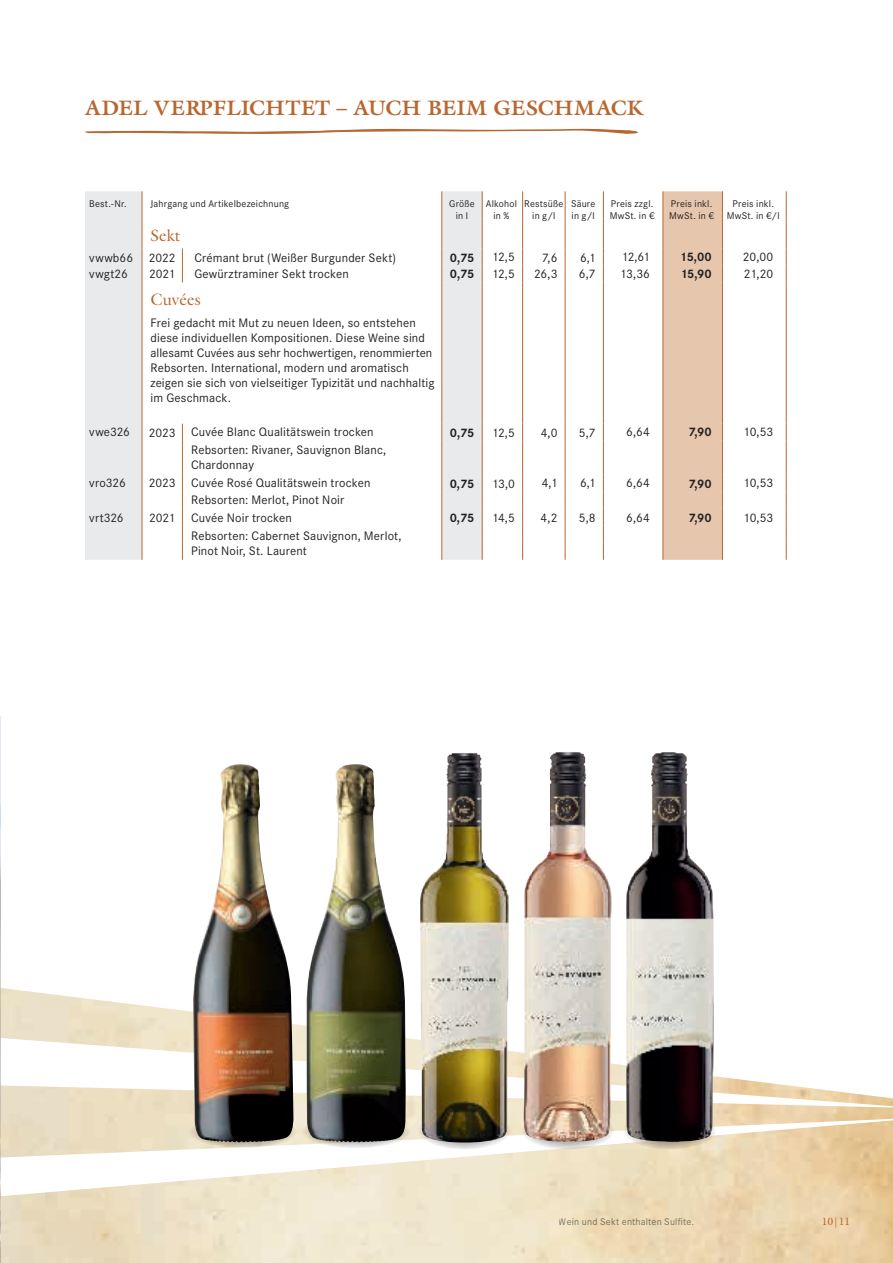
<style>
.page{position:relative;width:893px;height:1263px;background:#fff}
.page>*{position:absolute;margin:0;border:0;box-sizing:border-box;transform-origin:0 0}
.t1{font:700 21px "Galliard";color:#b96730}
.t2{font:16.5px "Galliard";color:#b96730}
.t3{font:12.75px/15px "Corporate S";letter-spacing:.01em;color:#231f20}
.t4{font:700 12.75px "Corporate S";letter-spacing:-.025em;color:#231f20}
.t5{font:10.5px "Galliard";color:#b96730}
.t6{font:10.2px/12px "Corporate S";letter-spacing:.02em;color:#231f20;text-align:center}
.t7{font:10.2px "Corporate S";letter-spacing:.02em;color:#808285}
</style>
<div class="page">
<svg style="left:85px;top:129px;width:553px;height:5px"></svg>
<svg style="left:85px;top:191px;width:397px;height:369px"></svg>
<hr style="left:142px;top:282px;width:1px;height:142px;background:#b96730">
<hr style="left:442px;top:282px;width:1px;height:142px;background:#b96730">
<hr style="left:482px;top:282px;width:1px;height:142px;background:#b96730">
<hr style="left:522px;top:282px;width:1px;height:142px;background:#b96730">
<hr style="left:565px;top:282px;width:1px;height:142px;background:#b96730">
<hr style="left:603px;top:282px;width:1px;height:142px;background:#b96730">
<svg style="left:142px;top:191px;width:1px;height:91px"></svg>
<svg style="left:142px;top:424px;width:1px;height:17px"></svg>
<hr style="left:142px;top:441px;width:1px;height:34px;background:#b96730">
<svg style="left:142px;top:475px;width:1px;height:85px"></svg>
<svg style="left:182px;top:248px;width:1px;height:34px"></svg>
<svg style="left:182px;top:424px;width:1px;height:17px"></svg>
<hr style="left:182px;top:441px;width:1px;height:34px;background:#b96730">
<svg style="left:182px;top:475px;width:1px;height:85px"></svg>
<svg style="left:442px;top:191px;width:1px;height:91px"></svg>
<svg style="left:442px;top:424px;width:1px;height:17px"></svg>
<hr style="left:442px;top:441px;width:1px;height:34px;background:#b96730">
<svg style="left:442px;top:475px;width:1px;height:85px"></svg>
<svg style="left:482px;top:191px;width:1px;height:91px"></svg>
<svg style="left:482px;top:424px;width:1px;height:17px"></svg>
<hr style="left:482px;top:441px;width:1px;height:34px;background:#b96730">
<svg style="left:482px;top:475px;width:1px;height:85px"></svg>
<svg style="left:522px;top:191px;width:1px;height:91px"></svg>
<svg style="left:522px;top:424px;width:1px;height:17px"></svg>
<hr style="left:522px;top:441px;width:1px;height:34px;background:#b96730">
<svg style="left:522px;top:475px;width:1px;height:85px"></svg>
<svg style="left:565px;top:191px;width:1px;height:91px"></svg>
<svg style="left:565px;top:424px;width:1px;height:17px"></svg>
<hr style="left:565px;top:441px;width:1px;height:34px;background:#b96730">
<svg style="left:565px;top:475px;width:1px;height:85px"></svg>
<svg style="left:603px;top:191px;width:1px;height:91px"></svg>
<svg style="left:603px;top:424px;width:1px;height:17px"></svg>
<hr style="left:603px;top:441px;width:1px;height:34px;background:#b96730">
<svg style="left:603px;top:475px;width:1px;height:85px"></svg>
<svg style="left:663px;top:191px;width:60px;height:369px;background:#e4c3a9"></svg>
<hr style="left:786px;top:282px;width:1px;height:142px;background:#b96730">
<svg style="left:786px;top:424px;width:1px;height:17px"></svg>
<hr style="left:786px;top:441px;width:1px;height:34px;background:#b96730">
<svg style="left:786px;top:475px;width:1px;height:85px"></svg>
<svg style="left:786px;top:191px;width:1px;height:91px"></svg>
<img style="left:220px;top:764px;width:42px;height:101px">
<img style="left:335px;top:764px;width:42px;height:101px">
<img style="left:0;top:716px;width:1px;height:149px">
<svg style="left:0;top:865px;width:893px;height:398px"></svg>
<svg style="left:418px;top:1112px;width:93px;height:37px"></svg>
<img style="left:420px;top:753px;width:89px;height:389px">
<svg style="left:521px;top:1112px;width:93px;height:37px"></svg>
<img style="left:523px;top:752px;width:89px;height:390px">
<svg style="left:623px;top:1112px;width:93px;height:37px"></svg>
<img style="left:626px;top:752px;width:88px;height:390px">
<h1 class="t1" style="left:85px;top:94px;width:560px">ADEL VERPFLICHTET – AUCH BEIM GESCHMACK</h1>
<p class="t6" style="left:89px;top:197px;width:39px">Best.-Nr.</p>
<p class="t6" style="left:151px;top:197px;width:140px">Jahrgang und Artikelbezeichnung</p>
<p class="t6" style="left:449px;top:197px;width:27px">Größe in l</p>
<p class="t6" style="left:486px;top:197px;width:33px">Alkohol in %</p>
<p class="t6" style="left:524px;top:197px;width:41px">Restsüße in g/l</p>
<p class="t6" style="left:571px;top:197px;width:26px;text-align:left">Säure in g/l</p>
<p class="t6" style="left:610px;top:197px;width:46px;text-align:left">Preis zzgl.<br>MwSt. in €</p>
<p class="t6" style="left:669px;top:197px;width:46px;text-align:left">Preis inkl.<br>MwSt. in €</p>
<p class="t6" style="left:727px;top:197px;width:54px">Preis inkl.<br>MwSt. in €/l</p>
<p class="t2" style="left:151px;top:225px;width:32px">Sekt</p>
<p class="t3" style="left:89px;top:250px;width:88px">vwwb66 2022</p>
<p class="t3" style="left:194px;top:250px;width:203px">Crémant brut (Weißer Burgunder Sekt)</p>
<p class="t4" style="left:450px;top:250px;width:26px">0,75</p>
<p class="t3" style="left:492px;top:250px;width:25px">12,5</p>
<p class="t3" style="left:542px;top:250px;width:17px">7,6</p>
<p class="t3" style="left:580px;top:250px;width:17px">6,1</p>
<p class="t3" style="left:621px;top:250px;width:30px">12,61</p>
<p class="t4" style="left:680px;top:250px;width:33px">15,00</p>
<p class="t3" style="left:743px;top:250px;width:32px">20,00</p>
<p class="t3" style="left:89px;top:267px;width:40px">vwgt26</p>
<p class="t3" style="left:149px;top:267px;width:28px">2021</p>
<p class="t3" style="left:194px;top:267px;width:156px">Gewürztraminer Sekt trocken</p>
<p class="t4" style="left:450px;top:267px;width:26px">0,75</p>
<p class="t3" style="left:492px;top:267px;width:25px">12,5</p>
<p class="t3" style="left:534px;top:267px;width:25px">26,3</p>
<p class="t3" style="left:579px;top:267px;width:18px">6,7</p>
<p class="t3" style="left:620px;top:267px;width:32px">13,36</p>
<p class="t4" style="left:681px;top:267px;width:33px">15,90</p>
<p class="t3" style="left:744px;top:267px;width:31px">21,20</p>
<p class="t2" style="left:151px;top:289px;width:52px">Cuvées</p>
<p class="t3" style="left:151px;top:316px;width:285px">Frei gedacht mit Mut zu neuen Ideen, so entstehen diese individuellen Kompositionen. Diese Weine sind allesamt Cuvées aus sehr hochwertigen, renommierten Rebsorten. International, modern und aromatisch zeigen sie sich von vielseitiger Typizität und nachhaltig im Geschmack.</p>
<p class="t3" style="left:89px;top:425px;width:42px">vwe326</p>
<p class="t3" style="left:149px;top:425px;width:226px">2023 Cuvée Blanc Qualitätswein trocken</p>
<p class="t4" style="left:450px;top:425px;width:26px">0,75</p>
<p class="t3" style="left:492px;top:425px;width:25px">12,5</p>
<p class="t3" style="left:541px;top:425px;width:18px">4,0</p>
<p class="t3" style="left:579px;top:425px;width:18px">5,7</p>
<p class="t3" style="left:626px;top:425px;width:25px">6,64</p>
<p class="t4" style="left:688px;top:425px;width:25px">7,90</p>
<p class="t3" style="left:743px;top:425px;width:32px">10,53</p>
<p class="t3" style="left:191px;top:443px;width:197px">Rebsorten: Rivaner, Sauvignon Blanc,<br>Chardonnay</p>
<p class="t3" style="left:89px;top:476px;width:38px">vro326</p>
<p class="t3" style="left:149px;top:476px;width:223px">2023 Cuvée Rosé Qualitätswein trocken</p>
<p class="t4" style="left:450px;top:476px;width:26px">0,75</p>
<p class="t3" style="left:492px;top:476px;width:25px">13,0</p>
<p class="t3" style="left:542px;top:476px;width:17px">4,1</p>
<p class="t3" style="left:580px;top:476px;width:17px">6,1</p>
<p class="t3" style="left:626px;top:476px;width:25px">6,64</p>
<p class="t4" style="left:688px;top:476px;width:25px">7,90</p>
<p class="t3" style="left:743px;top:476px;width:32px">10,53</p>
<p class="t3" style="left:191px;top:493px;width:155px">Rebsorten: Merlot, Pinot Noir</p>
<p class="t3" style="left:89px;top:510px;width:36px">vrt326</p>
<p class="t3" style="left:149px;top:510px;width:144px">2021 Cuvée Noir trocken</p>
<p class="t4" style="left:450px;top:510px;width:26px">0,75</p>
<p class="t3" style="left:492px;top:510px;width:25px">14,5</p>
<p class="t3" style="left:540px;top:510px;width:18px">4,2</p>
<p class="t3" style="left:579px;top:510px;width:18px">5,8</p>
<p class="t3" style="left:626px;top:510px;width:25px">6,64</p>
<p class="t4" style="left:688px;top:510px;width:25px">7,90</p>
<p class="t3" style="left:743px;top:510px;width:32px">10,53</p>
<p class="t3" style="left:191px;top:528px;width:212px">Rebsorten: Cabernet Sauvignon, Merlot,<br>Pinot Noir, St. Laurent</p>
<p class="t7" style="left:559px;top:1215px;width:137px">Wein und Sekt enthalten Sulfite.</p>
<p class="t5" style="left:822px;top:1214px;width:30px">10|11</p>
</div>
